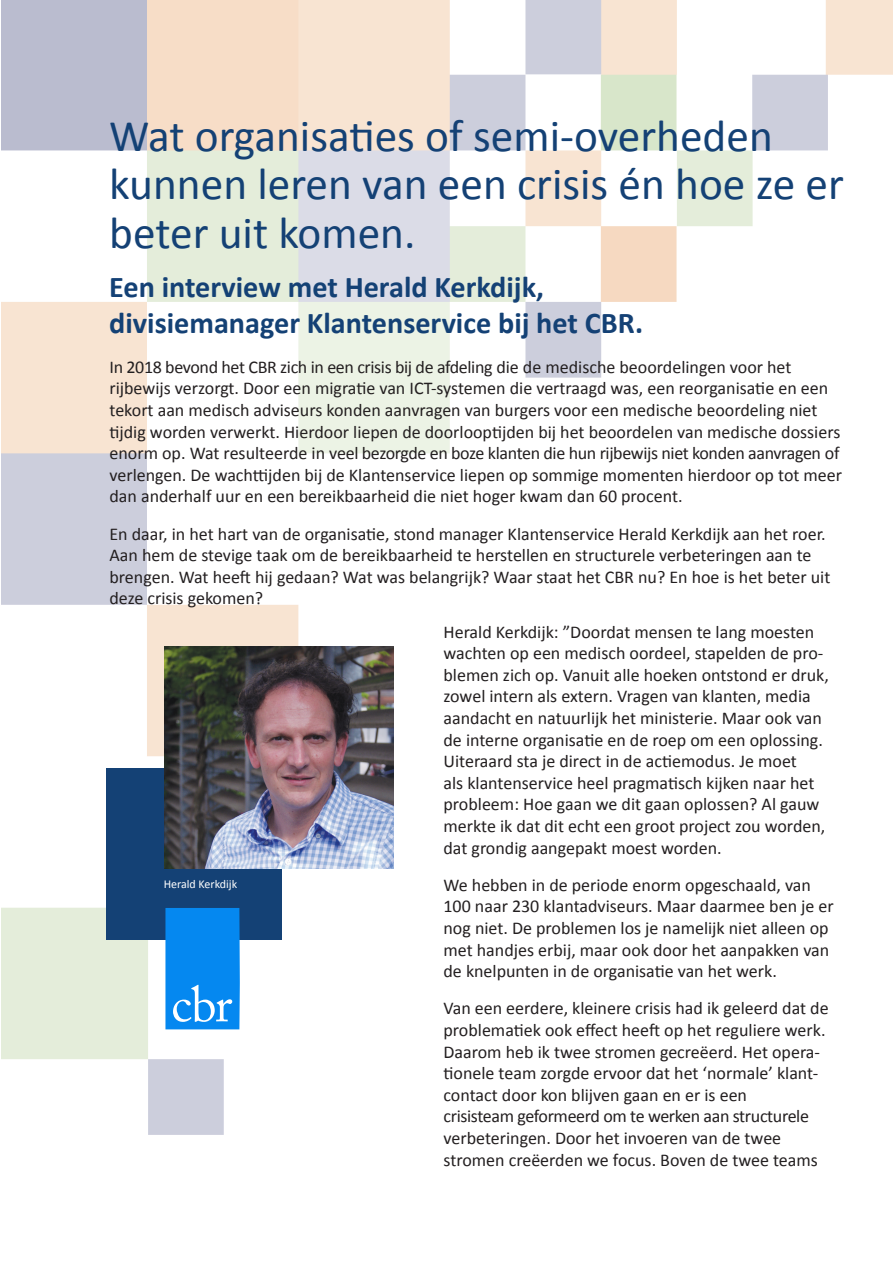
<style>
.page{position:relative;width:893px;height:1263px;background:#fff}
.page>*{position:absolute;margin:0;border:0;box-sizing:border-box;transform-origin:0 0}
.t1{font:45.3px/48.4px "Calibri";color:#144175}
.t2{font:700 30.3px "Calibri";color:#144175}
.t3{font:18px/21.6px "Calibri";color:#231f20}
.t4{font:12px "Calibri";color:#fff}
</style>
<div class="page">
<img style="left:1px;top:0;width:892px;height:1135px">
<div style="left:106px;top:769px;width:175px;height:171px;background:#144175"></div>
<img style="left:165px;top:646px;width:229px;height:222px">
<svg style="left:165px;top:908px;width:75px;height:121px;background:#158ff0"></svg>
<p class="t1" style="left:109px;top:110px;width:665px">Wat organisaties of semi-overheden</p>
<p class="t1" style="left:109px;top:158px;width:736px">kunnen leren van een crisis én hoe ze er beter uit komen.</p>
<p class="t2" style="left:109px;top:265px;width:436px">Een interview met Herald Kerkdijk,</p>
<p class="t2" style="left:109px;top:302px;width:535px">divisiemanager Klantenservice bij het CBR.</p>
<p class="t3" style="left:109px;top:355px;width:734px">In 2018 bevond het CBR zich in een crisis bij de afdeling die de medische beoordelingen voor het rijbewijs verzorgt. Door een migratie van ICT-systemen die vertraagd was, een reorganisatie en een tekort aan medisch adviseurs konden aanvragen van burgers voor een medische beoordeling niet tijdig worden verwerkt. Hierdoor liepen de doorlooptijden bij het beoordelen van medische dossiers enorm op. Wat resulteerde in veel bezorgde en boze klanten die hun rijbewijs niet konden aanvragen of verlengen. De wachttijden bij de Klantenservice liepen op sommige momenten hierdoor op tot meer dan anderhalf uur en een bereikbaarheid die niet hoger kwam dan 60 procent.</p>
<p class="t3" style="left:109px;top:522px;width:722px">En daar, in het hart van de organisatie, stond manager Klantenservice Herald Kerkdijk aan het roer.<br>Aan hem de stevige taak om de bereikbaarheid te herstellen en structurele verbeteringen aan te brengen. Wat heeft hij gedaan? Wat was belangrijk? Waar staat het CBR nu? En hoe is het beter uit deze crisis gekomen?</p>
<p class="t4" style="left:164px;top:877px;width:75px">Herald Kerkdijk</p>
<p class="t3" style="left:443px;top:620px;width:387px">Herald Kerkdijk: ”Doordat mensen te lang moesten wachten op een medisch oordeel, stapelden de pro&shy;blemen zich op. Vanuit alle hoeken ontstond er druk, zowel intern als extern. Vragen van klanten, media aandacht en natuurlijk het ministerie. Maar ook van de interne organisatie en de roep om een oplossing.<br>Uiteraard sta je direct in de actiemodus. Je moet<br>als klantenservice heel pragmatisch kijken naar het probleem: Hoe gaan we dit gaan oplossen? Al gauw merkte ik dat dit echt een groot project zou worden, dat grondig aangepakt moest worden.</p>
<p class="t3" style="left:443px;top:873px;width:392px">We hebben in de periode enorm opgeschaald, van 100 naar 230 klantadviseurs. Maar daarmee ben je er nog niet. De problemen los je namelijk niet alleen op met handjes erbij, maar ook door het aanpakken van de knelpunten in de organisatie van het werk.</p>
<p class="t3" style="left:443px;top:997px;width:387px">Van een eerdere, kleinere crisis had ik geleerd dat de problematiek ook effect heeft op het reguliere werk.<br>Daarom heb ik twee stromen gecreëerd. Het opera&shy;tionele team zorgde ervoor dat het ‘normale’ klant&shy;contact door kon blijven gaan en er is een</p>
<p class="t3" style="left:443px;top:1105px;width:376px">crisisteam geformeerd om te werken aan structurele verbeteringen. Door het invoeren van de twee stromen creëerden we focus. Boven de twee teams</p>
</div>
